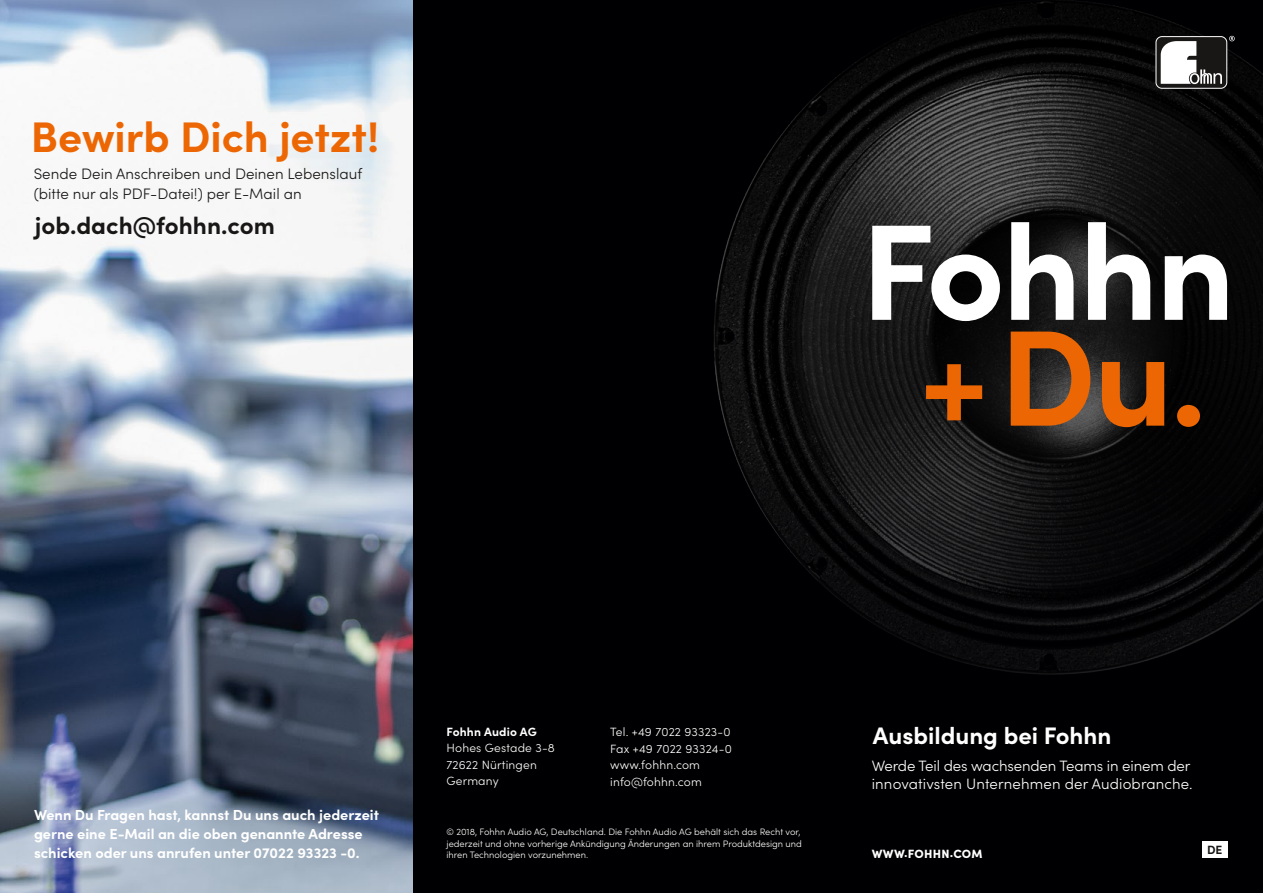
<style>
.page{position:relative;width:1263px;height:893px;background:#fff}
.page>*{position:absolute;margin:0;border:0;box-sizing:border-box;transform-origin:0 0}
.t1{font:700 136.5px "Sofia Pro";letter-spacing:-.02em;color:#fff}
.t2{font:700 136.5px "Sofia Pro";color:#ec6704}
.t3{font:700 42.9px "Sofia Pro";color:#ec6704}
.t4{font:700 24.3px "Sofia Pro";color:#181716}
.t5{font:700 24px "Sofia Pro";color:#fff}
.t6{font:300 15.15px/19.6px "Sofia Pro";color:#181716}
.t7{font:300 15px/18px "Sofia Pro";letter-spacing:-.005em;color:#fff}
.t8{font:700 14.55px/18.9px "Sofia Pro";color:#fff}
.t9{font:300 12px/16.5px "Sofia Pro";letter-spacing:.015em;color:#fff}
.t10{font:900 12px "Sofia Pro";letter-spacing:.02em;color:#fff}
.t11{font:700 12px "Sofia Pro";letter-spacing:.015em;color:#fff}
.t12{font:700 12px "Sofia Pro";color:#181716}
.t13{font:300 9.3px/11.7px "Sofia Pro";color:#fff}
</style>
<div class="page">
<div style="left:412px;top:0;width:851px;height:893px;background:#000002"></div>
<img style="left:0;top:0;width:412px;height:893px">
<img style="left:714px;top:0;width:549px;height:675px">
<svg style="left:1155px;top:36px;width:80px;height:53px;background:#777"></svg>
<div style="left:1202px;top:841px;width:25px;height:17px;background:#fff"></div>
<h2 class="t3" style="left:31px;top:104px;width:350px">Bewirb Dich jetzt!</h2>
<h3 class="t6" style="left:34px;top:163px;width:330px">Sende Dein Anschreiben und Deinen Lebenslauf (bitte nur als PDF-Datei!) per E-Mail an</h3>
<h3 class="t4" style="left:35px;top:206px;width:241px">job.dach@fohhn.com</h3>
<h1 class="t1" style="left:861px;top:167px;width:376px">Fohhn</h1>
<h1 class="t2" style="left:921px;top:273px;width:287px">+ Du.</h1>
<h3 class="t8" style="left:34px;top:804px;width:346px">Wenn Du Fragen hast, kannst Du uns auch jederzeit gerne eine E-Mail an die oben genannte Adresse schicken oder uns anrufen unter 07022 93323 -0.</h3>
<p class="t11" style="left:446px;top:722px;width:92px">Fohhn Audio AG</p>
<p class="t9" style="left:446px;top:739px;width:110px">Hohes Gestade 3-8<br>72622 Nürtingen<br>Germany</p>
<p class="t9" style="left:610px;top:723px;width:123px">Tel. +49 7022 93323-0<br>Fax +49 7022 93324-0 www.fohhn.com info@fohhn.com</p>
<p class="t13" style="left:446px;top:825px;width:357px">© 2018, Fohhn Audio AG, Deutschland. Die Fohhn Audio AG behält sich das Recht vor, jederzeit und ohne vorherige Ankündigung Änderungen an ihrem Produktdesign und ihren Technologien vorzunehmen.</p>
<h3 class="t5" style="left:873px;top:717px;width:240px">Ausbildung bei Fohhn</h3>
<h3 class="t7" style="left:872px;top:756px;width:322px">Werde Teil des wachsenden Teams in einem der innovativsten Unternehmen der Audiobranche.</h3>
<p class="t10" style="left:872px;top:844px;width:112px">WWW.FOHHN.COM</p>
<p class="t12" style="left:1207px;top:840px;width:17px">DE</p>
</div>
